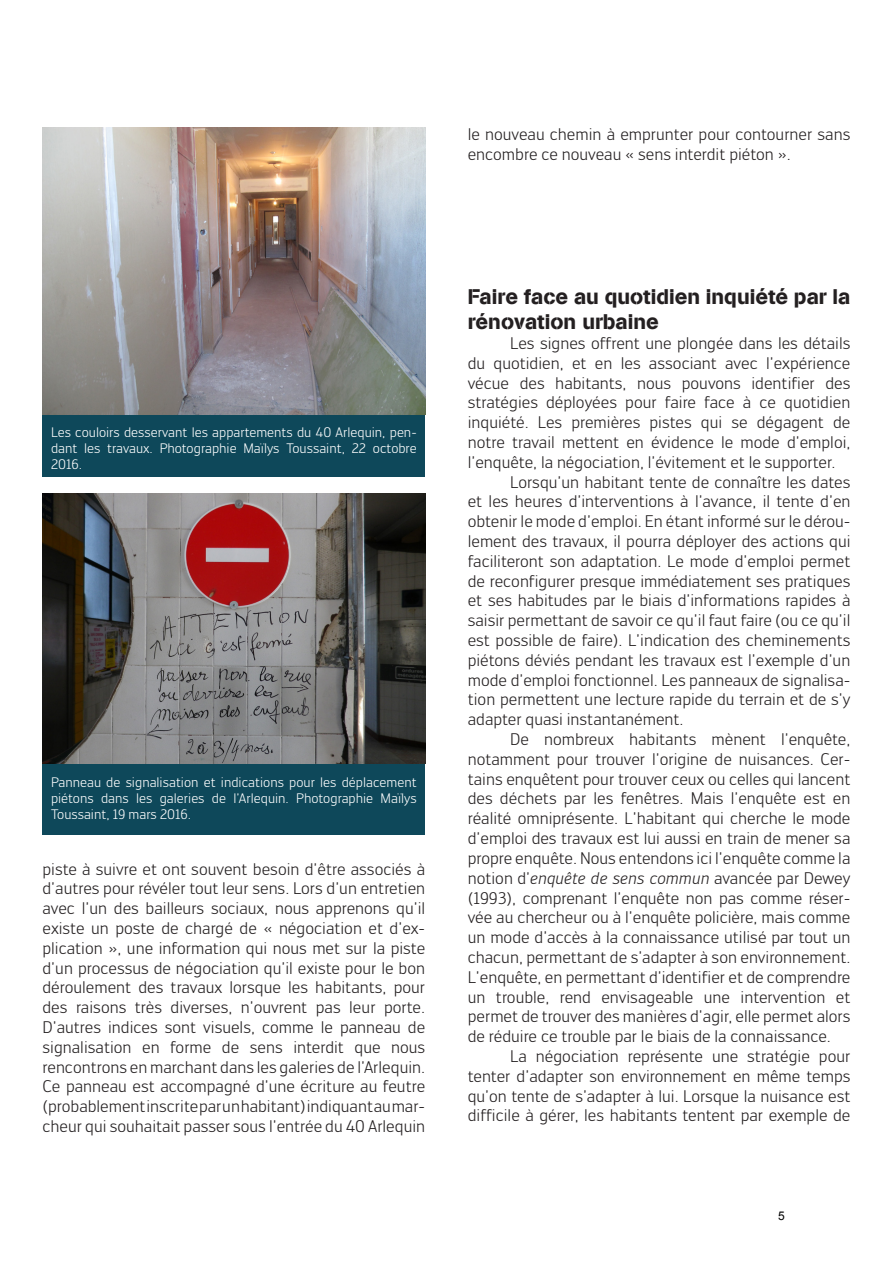
<style>
.page{position:relative;width:893px;height:1263px;background:#fff}
.page>*{position:absolute;margin:0;border:0;box-sizing:border-box;transform-origin:0 0}
.petit_titre{font:21px/25.2px "AG Book BQ Stencil";color:#231f20}
.paragraphe{font:16.5px/19.8px "Engel New Sans PRO";color:#231f20;text-align:justify}
.légende_photo{font:13.5px/16.2px "Engel New Sans PRO";color:#fff;text-align:justify}
.t1{font:12px "Arial";color:#000}
.s1{font-style:italic}
</style>
<div class="page">
<div style="left:43px;top:396px;width:382px;height:80px;background:#0e485a"></div>
<img style="left:43px;top:128px;width:382px;height:287px">
<div style="left:43px;top:763px;width:382px;height:72px;background:#0e485a"></div>
<img style="left:43px;top:494px;width:382px;height:269px">
<p class="paragraphe" style="left:468px;top:124px;width:384px">le nouveau chemin à emprunter pour contourner sans encombre ce nouveau « sens interdit piéton ».</p>
<p class="légende_photo" style="left:51px;top:424px;width:367px">Les couloirs desservant les appartements du 40 Arlequin, pen&shy;dant les travaux. Photographie Maïlys Toussaint, 22 octobre 2016.</p>
<p class="légende_photo" style="left:51px;top:774px;width:367px">Panneau de signalisation et indications pour les déplacement piétons dans les galeries de l’Arlequin. Photographie Maïlys Toussaint, 19 mars 2016.</p>
<p class="paragraphe" style="left:43px;top:859px;width:384px">piste à suivre et ont souvent besoin d’être associés à d’autres pour révéler tout leur sens. Lors d’un entretien avec l’un des bailleurs sociaux, nous apprenons qu’il existe un poste de chargé de « négociation et d’ex&shy;plication », une information qui nous met sur la piste d’un processus de négociation qu’il existe pour le bon déroulement des travaux lorsque les habitants, pour des raisons très diverses, n’ouvrent pas leur porte.<br>D’autres indices sont visuels, comme le panneau de signalisation en forme de sens interdit que nous rencontrons en marchant dans les galeries de l’Arlequin.<br>Ce panneau est accompagné d’une écriture au feutre (probablement inscrite par un habitant) indiquant au mar&shy;cheur qui souhaitait passer sous l’entrée du 40 Arlequin</p>
<p class="petit_titre" style="left:468px;top:284px;width:384px">Faire face au quotidien inquiété par la rénovation urbaine</p>
<p class="paragraphe" style="left:468px;top:333px;width:384px;text-indent:43px">Les signes offrent une plongée dans les détails du quotidien, et en les associant avec l’expérience vécue des habitants, nous pouvons identifier des stratégies déployées pour faire face à ce quotidien inquiété. Les premières pistes qui se dégagent de notre travail mettent en évidence le mode d’emploi, l’enquête, la négociation, l’évitement et le supporter.</p>
<p class="paragraphe" style="left:468px;top:472px;width:384px;text-indent:43px">Lorsqu’un habitant tente de connaître les dates et les heures d’interventions à l’avance, il tente d’en obtenir le mode d’emploi. En étant informé sur le dérou&shy;lement des travaux, il pourra déployer des actions qui faciliteront son adaptation. Le mode d’emploi permet de reconfigurer presque immédiatement ses pratiques et ses habitudes par le biais d’informations rapides à saisir permettant de savoir ce qu’il faut faire (ou ce qu’il est possible de faire). L’indication des cheminements piétons déviés pendant les travaux est l’exemple d’un mode d’emploi fonctionnel. Les panneaux de signalisa&shy;tion permettent une lecture rapide du terrain et de s’y adapter quasi instantanément.</p>
<p class="paragraphe" style="left:468px;top:729px;width:384px;text-indent:43px">De nombreux habitants mènent l’enquête, notamment pour trouver l’origine de nuisances. Cer&shy;tains enquêtent pour trouver ceux ou celles qui lancent des déchets par les fenêtres. Mais l’enquête est en réalité omniprésente. L’habitant qui cherche le mode d’emploi des travaux est lui aussi en train de mener sa propre enquête. Nous entendons ici l’enquête comme la notion d’<span class="s1">enquête de sens commun</span> avancée par Dewey (1993), comprenant l’enquête non pas comme réser&shy;vée au chercheur ou à l’enquête policière, mais comme un mode d’accès à la connaissance utilisé par tout un chacun, permettant de s’adapter à son environnement.<br>L’enquête, en permettant d’identifier et de comprendre un trouble, rend envisageable une intervention et permet de trouver des manières d’agir, elle permet alors de réduire ce trouble par le biais de la connaissance.</p>
<p class="paragraphe" style="left:468px;top:1046px;width:384px;text-indent:43px">La négociation représente une stratégie pour tenter d’adapter son environnement en même temps qu’on tente de s’adapter à lui. Lorsque la nuisance est difficile à gérer, les habitants tentent par exemple de</p>
<p class="t1" style="left:778px;top:1207px;width:8px">5</p>
</div>
